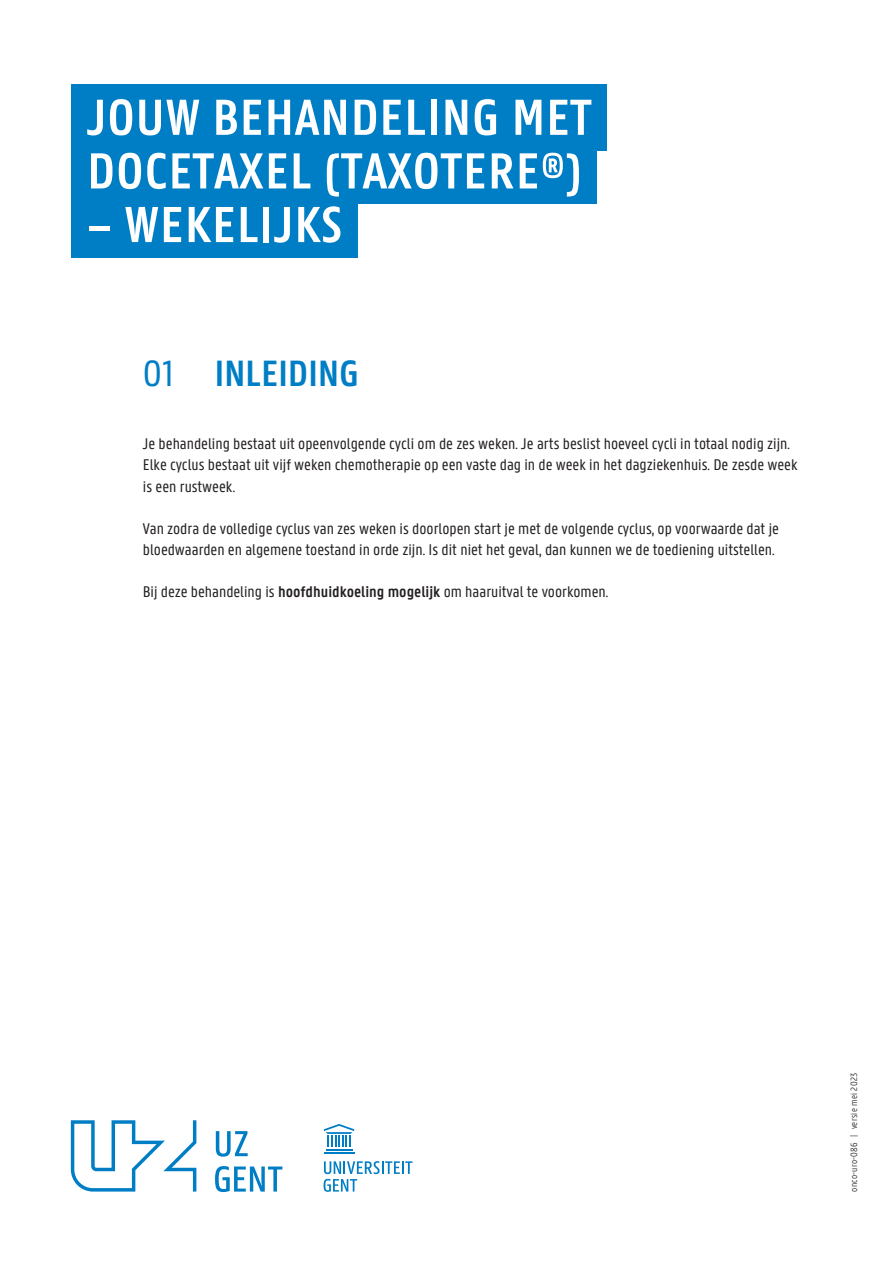
<style>
.page{position:relative;width:893px;height:1263px;background:#fff}
.page>*{position:absolute;margin:0;border:0;box-sizing:border-box;transform-origin:0 0}
.t1{font:600 54px/53.6px "U Gent Panno Text";letter-spacing:.01em;color:#fff}
.t2{font:600 39px "U Gent Panno Text";letter-spacing:-.01em;color:#007ec5}
.t3{font:16.5px/21px "U Gent Panno Text";color:#231f20}
.t4{font:300 9.75px "U Gent Panno Text";letter-spacing:.025em;color:#231f20}
.s1{font-weight:400}
.s2{font-weight:600}
</style>
<div class="page">
<hr style="left:326px;top:1149px;width:26px;height:2px;background:#007ec5">
<hr style="left:324px;top:1152px;width:30px;height:2px;background:#007ec5">
<svg style="left:324px;top:1124px;width:30px;height:23px"></svg>
<svg style="left:324px;top:1161px;width:88px;height:31px"></svg>
<svg style="left:71px;top:1120px;width:125px;height:71px"></svg>
<svg style="left:216px;top:1131px;width:32px;height:26px"></svg>
<svg style="left:215px;top:1166px;width:67px;height:26px"></svg>
<div style="left:71px;top:84px;width:536px;height:66px;background:#007ec5"></div>
<div style="left:71px;top:138px;width:526px;height:66px;background:#007ec5"></div>
<div style="left:71px;top:191px;width:287px;height:67px;background:#007ec5"></div>
<h1 class="t1" style="left:87px;top:90px;width:506px">JOUW BEHANDELING MET<br>DOCETAXEL (TAXOTERE®)</h1>
<h1 class="t1" style="left:87px;top:197px;width:257px">– WEKELIJKS</h1>
<h2 class="t2" style="left:143px;top:350px;width:218px"><span class="s1">01</span> INLEIDING</h2>
<p class="t3" style="left:143px;top:433px;width:656px">Je behandeling bestaat uit opeenvolgende cycli om de zes weken. Je arts beslist hoeveel cycli in totaal nodig zijn.<br>Elke cyclus bestaat uit vijf weken chemotherapie op een vaste dag in de week in het dagziekenhuis. De zesde week is een rustweek.</p>
<p class="t3" style="left:143px;top:517px;width:638px">Van zodra de volledige cyclus van zes weken is doorlopen start je met de volgende cyclus, op voorwaarde dat je bloedwaarden en algemene toestand in orde zijn. Is dit niet het geval, dan kunnen we de toediening uitstellen.</p>
<p class="t3" style="left:143px;top:580px;width:467px">Bij deze behandeling is <span class="s2">hoofdhuidkoeling mogelijk</span> om haaruitval te voorkomen.</p>
<p class="t4" style="left:848px;top:1191px;width:120px;rotate:-90deg">onco-uro-086 | versie mei 2023</p>
</div>
